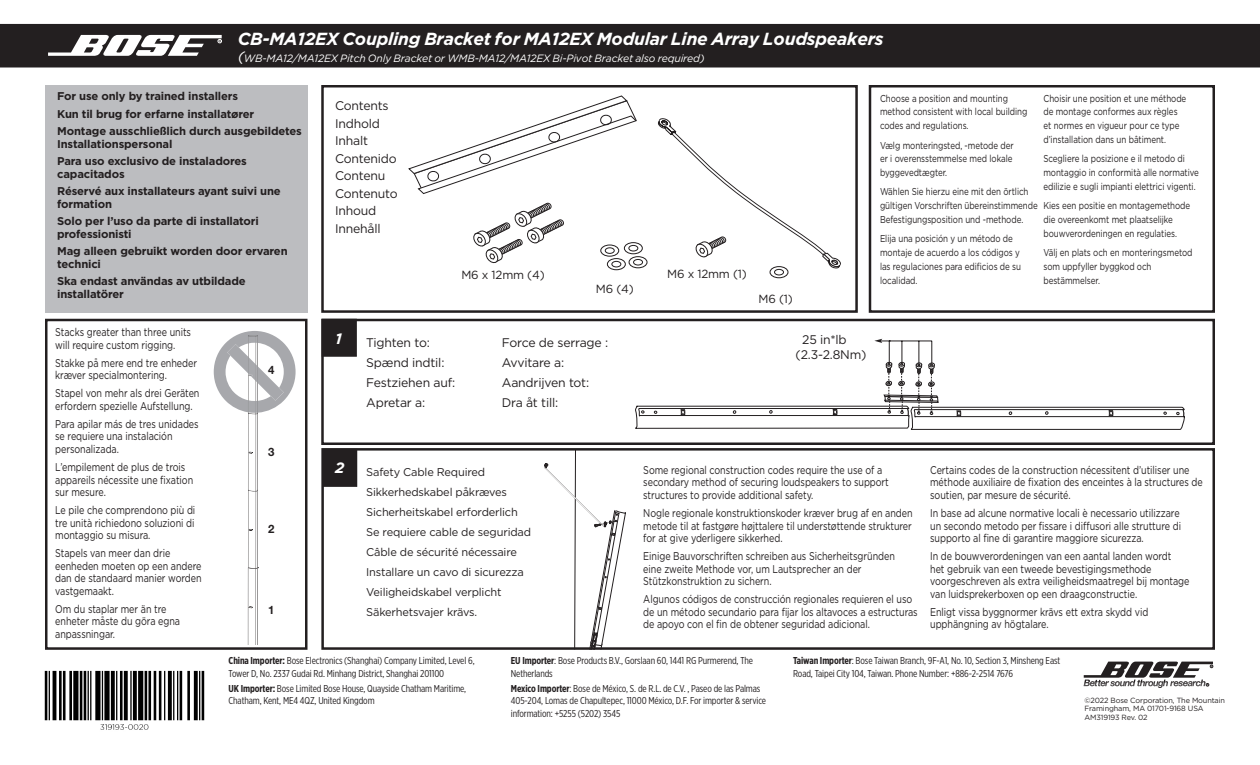
<style>
.page{position:relative;width:1260px;height:765px;background:#fff}
.page>*{position:absolute;margin:0;border:0;box-sizing:border-box;transform-origin:0 0}
.Title_-_product{font:italic 700 17.5px "Gotham";letter-spacing:-.015em;color:#fff}
.Title_-_owner_s_guid{font:italic 700 15px "Gotham";color:#fff}
.Text{font:12.5px/15px "Gotham";letter-spacing:-.015em;color:#231f20}
.Text-2{font:11.75px "Gotham";letter-spacing:-.015em;color:#231f20}
.t1{font:700 11.62px "Helvetica Neue";color:#231f20}
.Text-3{font:11.25px/12.5px "Gotham";letter-spacing:-.005em;color:#231f20;scale:.8 1}
.Text_indent{font:700 11.25px/12.5px "Gotham";letter-spacing:-.015em;color:#231f20}
.Text-4{font:11.25px "Gotham";letter-spacing:-.005em;color:#231f20}
.Title_-_product-2{font:italic 10.62px "Gotham";letter-spacing:-.015em;color:#fff}
.Text-5{font:10px/13.8px "Gotham";letter-spacing:-.005em;color:#231f20;scale:.8 1}
.Safety_Text{font:10px/12.5px "Gotham X Narrow";letter-spacing:-.01em;color:#231f20}
.boilerplate{font:7.5px/8.8px "Gotham";letter-spacing:-.015em;color:#231f20}
.s1{font-size:15px}
.s2{font-weight:700}
</style>
<div class="page">
<img style="left:44px;top:670px;width:161px;height:60px">
<div style="left:0;top:24px;width:1260px;height:44px;background:#231f20"></div>
<svg style="left:48px;top:35px;width:174px;height:21px"></svg>
<div style="left:321px;top:85px;width:537px;height:228px;border:2px solid #231f20"></div>
<div style="left:321px;top:319px;width:894px;height:126px;border:2px solid #231f20"></div>
<div style="left:322px;top:319px;width:34px;height:37px;background:#231f20"></div>
<div style="left:322px;top:319px;width:35px;height:38px;border:1px solid #231f20"></div>
<svg style="left:635px;top:339px;width:550px;height:91px"></svg>
<svg style="left:544px;top:451px;width:82px;height:196px"></svg>
<div style="left:321px;top:448px;width:894px;height:202px;border:2px solid #231f20"></div>
<div style="left:323px;top:450px;width:34px;height:36px;background:#231f20"></div>
<div style="left:322px;top:449px;width:35px;height:38px;border:1px solid #231f20"></div>
<div style="left:45px;top:85px;width:263px;height:228px;background:#bcbdc0"></div>
<div style="left:869px;top:85px;width:346px;height:228px;border:2px solid #231f20"></div>
<svg style="left:1084px;top:662px;width:129px;height:26px"></svg>
<div style="left:45px;top:319px;width:263px;height:331px;border:2px solid #231f20"></div>
<svg style="left:214px;top:331px;width:82px;height:313px"></svg>
<svg style="left:408px;top:96px;width:433px;height:183px"></svg>
<p class="Title_-_product" style="left:238px;top:27px;width:647px">CB-MA12EX Coupling Bracket for MA12EX Modular Line Array Loudspeakers</p>
<p class="Title_-_product-2" style="left:238px;top:52px;width:468px"><span class="s1">(</span>WB-MA12/MA12EX Pitch Only Bracket or WMB-MA12/MA12EX Bi-Pivot Bracket also required)</p>
<p class="Text_indent" style="left:57px;top:90px;width:182px">For use only by trained installers</p>
<p class="Text_indent" style="left:57px;top:108px;width:199px">Kun til brug for erfarne installatører</p>
<p class="Text_indent" style="left:57px;top:125px;width:246px">Montage ausschließlich durch ausgebildetes<br>Installationspersonal</p>
<p class="Text_indent" style="left:57px;top:155px;width:191px">Para uso exclusivo de instaladores capacitados</p>
<p class="Text_indent" style="left:57px;top:185px;width:225px">Réservé aux installateurs ayant suivi une formation</p>
<p class="Text_indent" style="left:57px;top:215px;width:203px">Solo per l’uso da parte di installatori professionisti</p>
<p class="Text_indent" style="left:57px;top:245px;width:232px">Mag alleen gebruikt worden door ervaren technici</p>
<p class="Text_indent" style="left:57px;top:275px;width:190px">Ska endast användas av utbildade installatörer</p>
<p class="Text-3" style="left:55px;top:326px;width:171px">Stacks greater than three units will require custom rigging.</p>
<p class="Text-3" style="left:55px;top:356px;width:179px">Stakke på mere end tre enheder kræver specialmontering.</p>
<p class="Text-3" style="left:55px;top:387px;width:182px">Stapel von mehr als drei Geräten erfordern spezielle Aufstellung.</p>
<p class="Text-3" style="left:55px;top:417px;width:181px">Para apilar más de tres unidades se requiere una instalación personalizada.</p>
<p class="Text-3" style="left:55px;top:461px;width:174px">L’empilement de plus de trois appareils nécessite une fixation sur mesure.</p>
<p class="Text-3" style="left:55px;top:504px;width:177px;text-align:justify">Le pile che comprendono più di tre unità richiedono soluzioni di montaggio su misura.</p>
<p class="Text-3" style="left:55px;top:547px;width:185px">Stapels van meer dan drie eenheden moeten op een andere dan de standaard manier worden vastgemaakt.</p>
<p class="Text-3" style="left:55px;top:602px;width:158px">Om du staplar mer än tre enheter måste du göra egna anpassningar.</p>
<p class="t1" style="left:268px;top:362px;width:8px">4</p>
<p class="t1" style="left:268px;top:445px;width:8px">3</p>
<p class="t1" style="left:268px;top:522px;width:8px">2</p>
<p class="t1" style="left:268px;top:603px;width:8px">1</p>
<p class="Text" style="left:335px;top:98px;width:55px">Contents</p>
<p class="Text" style="left:335px;top:116px;width:46px">Indhold</p>
<p class="Text" style="left:335px;top:133px;width:35px">Inhalt</p>
<p class="Text" style="left:335px;top:151px;width:63px">Contenido</p>
<p class="Text" style="left:335px;top:168px;width:52px">Contenu</p>
<p class="Text" style="left:335px;top:186px;width:64px">Contenuto</p>
<p class="Text" style="left:335px;top:203px;width:43px">Inhoud</p>
<p class="Text" style="left:335px;top:221px;width:47px">Innehåll</p>
<p class="Text-2" style="left:461px;top:268px;width:85px">M6 x 12mm (4)</p>
<p class="Text-2" style="left:667px;top:266px;width:81px">M6 x 12mm (1)</p>
<p class="Text-2" style="left:596px;top:282px;width:39px">M6 (4)</p>
<p class="Title_-_owner_s_guid" style="left:335px;top:328px;width:8px">1</p>
<p class="Text" style="left:366px;top:335px;width:65px">Tighten to:</p>
<p class="Text" style="left:366px;top:355px;width:80px">Spænd indtil:</p>
<p class="Text" style="left:366px;top:375px;width:91px">Festziehen auf:</p>
<p class="Text" style="left:366px;top:395px;width:60px">Apretar a:</p>
<p class="Text" style="left:502px;top:335px;width:108px">Force de serrage :</p>
<p class="Text" style="left:502px;top:355px;width:64px">Avvitare a:</p>
<p class="Text" style="left:502px;top:375px;width:89px">Aandrijven tot:</p>
<p class="Text" style="left:502px;top:395px;width:58px">Dra åt till:</p>
<p class="Text-2" style="left:759px;top:291px;width:36px">M6 (1)</p>
<p class="Text" style="left:796px;top:332px;width:72px;text-indent:7px">25 in*lb (2.3-2.8Nm)</p>
<p class="Text-5" style="left:1043px;top:91px;width:180px">Choisir une position et une méthode de montage conformes aux règles et normes en vigueur pour ce type d’installation dans un bâtiment.</p>
<p class="Text-5" style="left:1043px;top:152px;width:196px">Scegliere la posizione e il metodo di montaggio in conformità alle normative edilizie e sugli impianti elettrici vigenti.</p>
<p class="Text-5" style="left:1043px;top:199px;width:185px">Kies een positie en montagemethode die overeenkomt met plaatselijke bouwverordeningen en regulaties.</p>
<p class="Text-5" style="left:1043px;top:245px;width:188px">Välj en plats och en monteringsmetod som uppfyller byggkod och bestämmelser.</p>
<p class="Text-5" style="left:880px;top:91px;width:186px">Choose a position and mounting method consistent with local building codes and regulations.</p>
<p class="Text-5" style="left:880px;top:138px;width:169px">Vælg monteringsted, -metode der er i overensstemmelse med lokale byggevedtægter.</p>
<p class="Text-5" style="left:880px;top:185px;width:199px">Wählen Sie hierzu eine mit den örtlich gültigen Vorschriften übereinstimmende<br>Befestigungsposition und -methode.</p>
<p class="Text-5" style="left:880px;top:232px;width:178px">Elija una posición y un método de montaje de acuerdo a los códigos y las regulaciones para edificios de su localidad.</p>
<p class="Title_-_owner_s_guid" style="left:335px;top:458px;width:11px">2</p>
<p class="Text-4" style="left:366px;top:465px;width:120px">Safety Cable Required</p>
<p class="Text-4" style="left:366px;top:485px;width:142px">Sikkerhedskabel påkræves</p>
<p class="Text-4" style="left:366px;top:505px;width:153px">Sicherheitskabel erforderlich</p>
<p class="Text-4" style="left:366px;top:525px;width:166px">Se requiere cable de seguridad</p>
<p class="Text-4" style="left:366px;top:545px;width:152px">Câble de sécurité nécessaire</p>
<p class="Text-4" style="left:366px;top:565px;width:159px">Installare un cavo di sicurezza</p>
<p class="Text-4" style="left:366px;top:585px;width:137px">Veiligheidskabel verplicht</p>
<p class="Text-4" style="left:366px;top:605px;width:112px">Säkerhetsvajer krävs.</p>
<p class="Text-3" style="left:643px;top:464px;width:309px">Some regional construction codes require the use of a secondary method of securing loudspeakers to support structures to provide additional safety.</p>
<p class="Text-3" style="left:643px;top:507px;width:338px;text-align:justify">Nogle regionale konstruktionskoder kræver brug af en anden metode til at fastgøre højttalere til understøttende strukturer for at give yderligere sikkerhed.</p>
<p class="Text-3" style="left:643px;top:550px;width:316px">Einige Bauvorschriften schreiben aus Sicherheitsgründen eine zweite Methode vor, um Lautsprecher an der<br>Stützkonstruktion zu sichern.</p>
<p class="Text-3" style="left:643px;top:593px;width:345px">Algunos códigos de construcción regionales requieren el uso de un método secundario para fijar los altavoces a estructuras de apoyo con el fin de obtener seguridad adicional.</p>
<p class="Text-3" style="left:930px;top:464px;width:342px">Certains codes de la construction nécessitent d’utiliser une méthode auxiliaire de fixation des enceintes à la structures de soutien, par mesure de sécurité.</p>
<p class="Text-3" style="left:930px;top:507px;width:315px">In base ad alcune normative locali è necessario utilizzare un secondo metodo per fissare i diffusori alle strutture di supporto al fine di garantire maggiore sicurezza.</p>
<p class="Text-3" style="left:930px;top:550px;width:326px">In de bouwverordeningen van een aantal landen wordt<br>het gebruik van een tweede bevestigingsmethode voorgeschreven als extra veiligheidsmaatregel bij montage van luidsprekerboxen op een draagconstructie.</p>
<p class="Text-3" style="left:930px;top:605px;width:274px">Enligt vissa byggnormer krävs ett extra skydd vid upphängning av högtalare.</p>
<p class="Safety_Text" style="left:229px;top:654px;width:248px"><span class="s2">China Importer:</span> Bose Electronics (Shanghai) Company Limited, Level 6,<br>Tower D, No. 2337 Gudai Rd. Minhang District, Shanghai 201100</p>
<p class="Safety_Text" style="left:229px;top:682px;width:239px"><span class="s2">UK Importer:</span> Bose Limited Bose House, Quayside Chatham Maritime,<br>Chatham, Kent, ME4 4QZ, United Kingdom</p>
<p class="Safety_Text" style="left:511px;top:654px;width:244px"><span class="s2">EU Importer</span>: Bose Products B.V., Gorslaan 60, 1441 RG Purmerend, The<br>Netherlands</p>
<p class="Safety_Text" style="left:511px;top:682px;width:257px"><span class="s2">Mexico Importer</span>: Bose de México, S. de R.L. de C.V. , Paseo de las Palmas<br>405-204, Lomas de Chapultepec, 11000 México, D.F. For importer &amp; service information: +5255 (5202) 3545</p>
<p class="Safety_Text" style="left:793px;top:654px;width:269px"><span class="s2">Taiwan Importer</span>: Bose Taiwan Branch, 9F-A1, No. 10, Section 3, Minsheng East<br>Road, Taipei City 104, Taiwan. Phone Number: +886-2-2514 7676</p>
<p class="boilerplate" style="left:1084px;top:695px;width:142px">©2022 Bose Corporation, The Mountain<br>Framingham, MA 01701-9168 USA<br>AM319193 Rev. 02</p>
</div>
